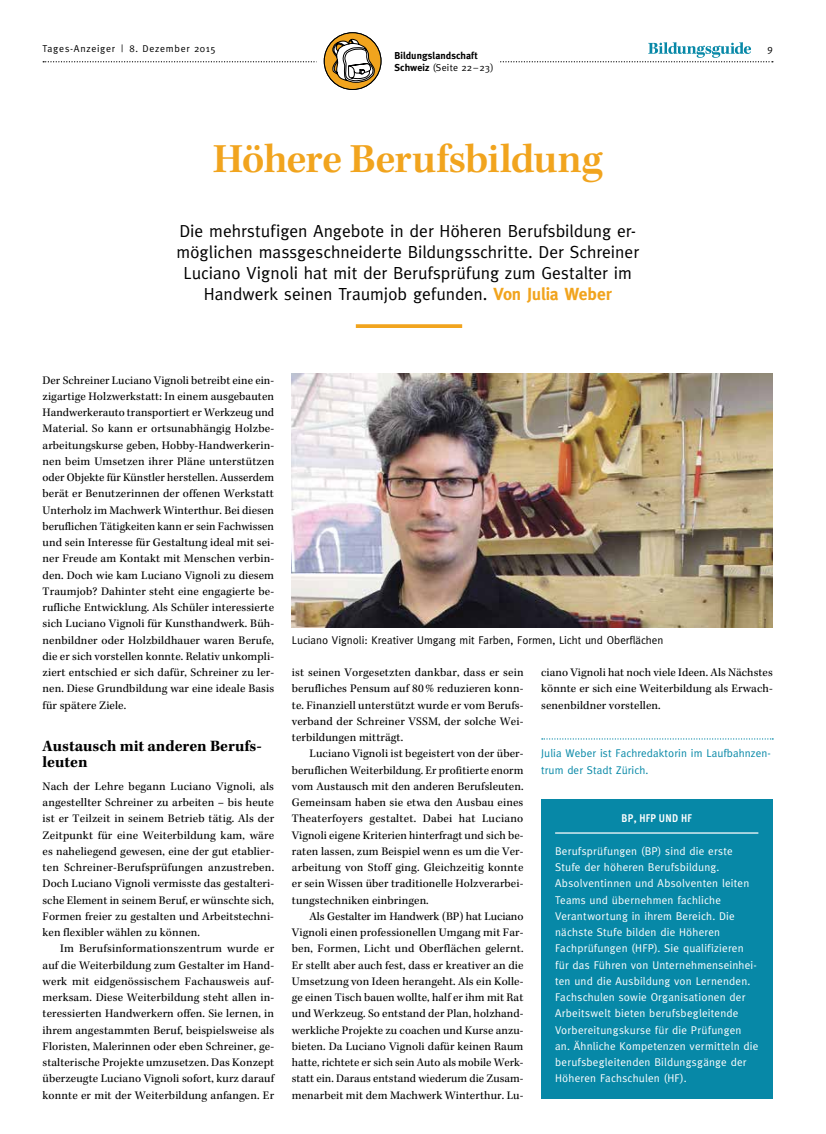
<style>
.page{position:relative;width:826px;height:1134px;background:#fff}
.page>*{position:absolute;margin:0;border:0;box-sizing:border-box;transform-origin:0 0}
.t1{font:600 42.5px "Kepler Std";letter-spacing:-.02em;color:#f1a41e}
.t2{font:17.5px/21.2px "Meta";color:#000;text-align:center}
.t3{font:700 16.25px/16.2px "Kepler Std";color:#000}
.t4{font:11.88px/16.2px "Kepler Std";letter-spacing:.01em;color:#000;text-align:justify}
.t5{font:11.25px/16.2px "Meta";letter-spacing:.02em;color:#fff}
.t6{font:11.25px "Meta";color:#000}
.t7{font:11.25px/16.2px "Meta";letter-spacing:.01em;color:#0788a7}
.t8{font:700 condensed 11.25px "Meta OT";color:#fff}
.t9{font:700 10px/12px "Meta";letter-spacing:.005em;color:#000}
.t10{font:10px "Meta";letter-spacing:.07em;color:#000}
.s1{font-weight:400}
.s2{font-weight:700;color:#f1a41e}
</style>
<div class="page">
<svg style="left:542px;top:738px;width:231px;height:1px"></svg>
<svg style="left:356px;top:324px;width:106px;height:4px"></svg>
<img style="left:292px;top:374px;width:480px;height:253px">
<div style="left:324px;top:33px;width:56px;height:56px;background:#f1a41e;border-radius:50%"></div>
<svg style="left:43px;top:39px;width:730px;height:44px"></svg>
<div style="left:541px;top:799px;width:231px;height:299px;background:#0788a7"></div>
<hr style="left:555px;top:832px;width:203px;height:2px;background:#fff">
<p class="t10" style="left:43px;top:43px;width:175px">Tages-Anzeiger | 8. Dezember 2015</p>
<p class="t10" style="left:767px;top:43px;width:7px">9</p>
<p class="t9" style="left:394px;top:49px;width:101px">Bildungslandschaft<br>Schweiz <span class="s1">(Seite 22–23)</span></p>
<h1 class="t1" style="left:213px;top:135px;width:391px">Höhere Berufsbildung</h1>
<p class="t2" style="left:176px;top:220px;width:464px">Die mehrstufigen Angebote in der Höheren Berufsbildung er&shy;möglichen massgeschneiderte Bildungsschritte. Der Schreiner Luciano Vignoli hat mit der Berufsprüfung zum Gestalter im Handwerk seinen Traumjob gefunden. <span class="s2">Von Julia Weber</span></p>
<p class="t4" style="left:43px;top:372px;width:233px">Der Schreiner Luciano Vignoli betreibt eine ein&shy;zigartige Holzwerkstatt: In einem ausgebauten Handwerkerauto transportiert er Werkzeug und Material. So kann er ortsunabhängig Holzbe&shy;arbeitungskurse geben, Hobby-Handwerkerin&shy;nen beim Umsetzen ihrer Pläne unterstützen oder Objekte für Künstler herstellen. Ausserdem berät er Benutzerinnen der offenen Werkstatt Unterholz im Machwerk Winterthur. Bei diesen beruflichen Tätigkeiten kann er sein Fachwissen und sein Interesse für Gestaltung ideal mit sei&shy;ner Freude am Kontakt mit Menschen verbin&shy;den. Doch wie kam Luciano Vignoli zu diesem Traumjob? Dahinter steht eine engagierte be&shy;rufliche Entwicklung. Als Schüler interessierte sich Luciano Vignoli für Kunsthandwerk. Büh&shy;nenbildner oder Holzbildhauer waren Berufe, die er sich vorstellen konnte. Relativ unkompli&shy;ziert entschied er sich dafür, Schreiner zu ler&shy;nen. Diese Grundbildung war eine ideale Basis für spätere Ziele.</p>
<h3 class="t3" style="left:43px;top:738px;width:221px">Austausch mit anderen Berufs&shy;leuten</h3>
<p class="t4" style="left:43px;top:778px;width:233px">Nach der Lehre begann Luciano Vignoli, als angestellter Schreiner zu arbeiten – bis heute ist er Teilzeit in seinem Betrieb tätig. Als der Zeitpunkt für eine Weiterbildung kam, wäre es naheliegend gewesen, eine der gut etablier&shy;ten Schreiner-Berufsprüfungen anzustreben.<br>Doch Luciano Vignoli vermisste das gestalteri&shy;sche Element in seinem Beruf, er wünschte sich, Formen freier zu gestalten und Arbeitstechni&shy;ken flexibler wählen zu können.</p>
<p class="t4" style="left:43px;top:941px;width:233px;text-indent:18px">Im Berufsinformationszentrum wurde er auf die Weiterbildung zum Gestalter im Hand&shy;werk mit eidgenössischem Fachausweis auf&shy;merksam. Diese Weiterbildung steht allen in&shy;teressierten Handwerkern offen. Sie lernen, in ihrem angestammten Beruf, beispielsweise als Floristen, Malerinnen oder eben Schreiner, ge&shy;stalterische Projekte umzusetzen. Das Konzept überzeugte Luciano Vignoli sofort, kurz darauf konnte er mit der Weiterbildung anfangen. Er</p>
<p class="t6" style="left:292px;top:633px;width:373px">Luciano Vignoli: Kreativer Umgang mit Farben, Formen, Licht und Oberflächen</p>
<p class="t4" style="left:292px;top:665px;width:233px">ist seinen Vorgesetzten dankbar, dass er sein berufliches Pensum auf 80 % reduzieren konn&shy;te. Finanziell unterstützt wurde er vom Berufs&shy;verband der Schreiner VSSM, der solche Wei&shy;terbildungen mitträgt.</p>
<p class="t4" style="left:292px;top:746px;width:233px;text-indent:18px">Luciano Vignoli ist begeistert von der über&shy;beruflichen Weiterbildung. Er profitierte enorm vom Austausch mit den anderen Berufsleuten.<br>Gemeinsam haben sie etwa den Ausbau eines Theaterfoyers gestaltet. Dabei hat Luciano Vignoli eigene Kriterien hinterfragt und sich be&shy;raten lassen, zum Beispiel wenn es um die Ver&shy;arbeitung von Stoff ging. Gleichzeitig konnte er sein Wissen über traditionelle Holzverarbei&shy;tungstechniken einbringen.</p>
<p class="t4" style="left:292px;top:908px;width:233px;text-indent:18px">Als Gestalter im Handwerk (BP) hat Luciano Vignoli einen professionellen Umgang mit Far&shy;ben, Formen, Licht und Oberflächen gelernt.<br>Er stellt aber auch fest, dass er kreativer an die Umsetzung von Ideen herangeht. Als ein Kolle&shy;ge einen Tisch bauen wollte, half er ihm mit Rat und Werkzeug. So entstand der Plan, holzhand&shy;werkliche Projekte zu coachen und Kurse anzu&shy;bieten. Da Luciano Vignoli dafür keinen Raum hatte, richtete er sich sein Auto als mobile Werk&shy;statt ein. Daraus entstand wiederum die Zusam&shy;menarbeit mit dem Machwerk Winterthur. Lu-</p>
<p class="t4" style="left:541px;top:665px;width:233px">ciano Vignoli hat noch viele Ideen. Als Nächstes könnte er sich eine Weiterbildung als Erwach&shy;senenbildner vorstellen.</p>
<p class="t7" style="left:541px;top:745px;width:231px">Julia Weber ist Fachredaktorin im Laufbahnzen&shy;trum der Stadt Zürich.</p>
<p class="t8" style="left:621px;top:811px;width:66px">BP, HFP und HF</p>
<p class="t5" style="left:555px;top:843px;width:205px">Berufsprüfungen (BP) sind die erste Stufe der höheren Berufsbildung.<br>Absolventinnen und Absolventen leiten Teams und übernehmen fachliche Verantwortung in ihrem Bereich. Die nächste Stufe bilden die Höheren Fachprüfungen (HFP). Sie qualifizieren für das Führen von Unternehmenseinhei&shy;ten und die Ausbildung von Lernenden.<br>Fachschulen sowie Organisationen der Arbeitswelt bieten berufsbegleitende Vorbereitungskurse für die Prüfungen an. Ähnliche Kompetenzen vermitteln die berufsbegleitenden Bildungsgänge der Höheren Fachschulen (HF).</p>
</div>
